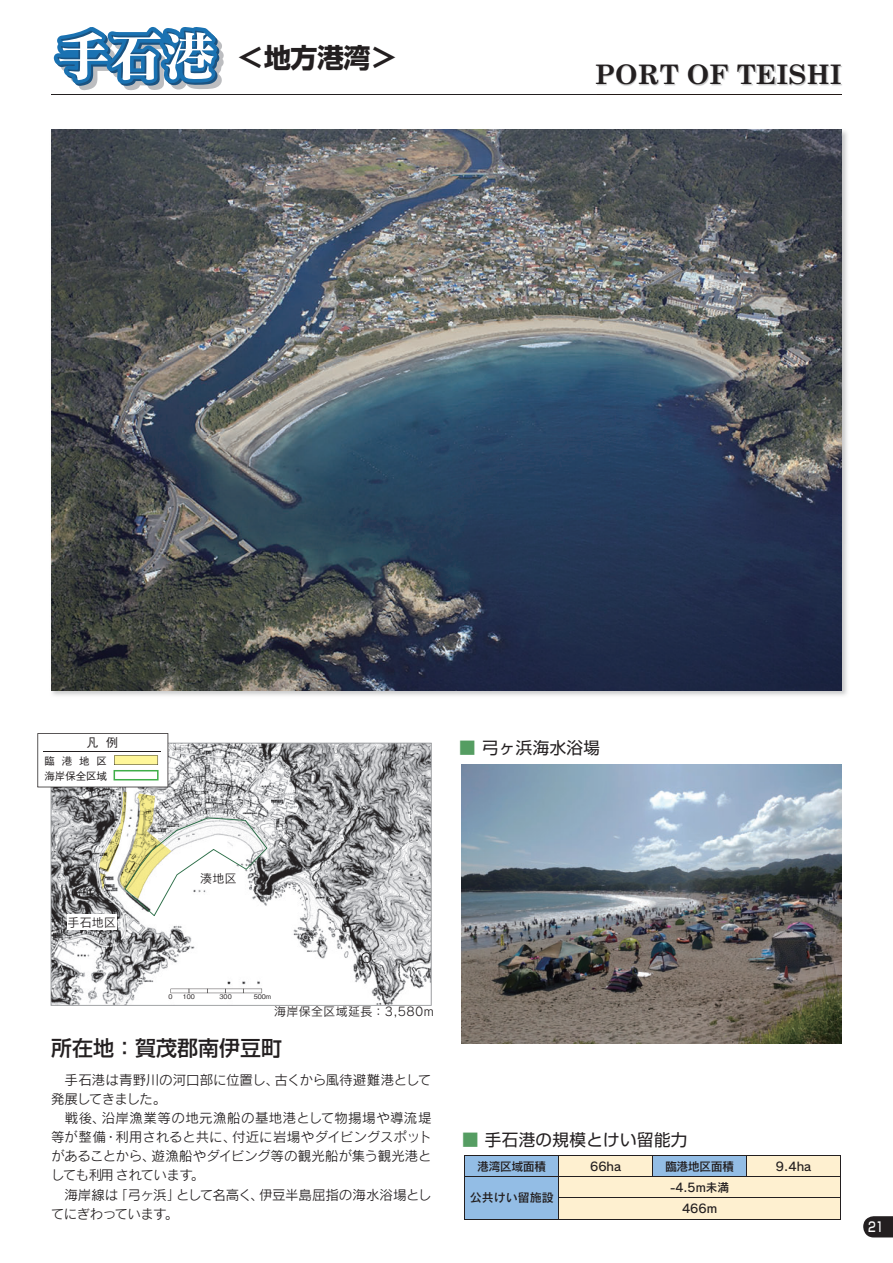
<style>
.page{position:relative;width:893px;height:1263px;background:#fff}
.page>*{position:absolute;margin:0;border:0;box-sizing:border-box;transform-origin:0 0}
.t1{font:700 27px "Century Schoolbook";color:#231f20}
.t2{font:700 27px "Shin Go Pro";color:#231f20}
.t3{font:500 21px "Shin Go Pro";color:#231f20}
.t4{font:16.5px "Shin Go Pro";letter-spacing:.025em;color:#231f20}
.t5{font:13.5px/19.2px "Rodin Pro M";letter-spacing:-.01em;color:#231f20}
.t6{font:500 13.5px "Shin Go Pro";color:#fff;scale:.75 1}
.t7{font:12px/21.3px "Rodin Pro DB";color:#231f20;text-align:center}
.t8{font:12px "Rodin NTLG Pro M";letter-spacing:.025em;color:#231f20}
.t9{font:500 12px "Gothic BBB Pro";color:#231f20}
.t10{font:500 10.5px/15px "Gothic BBB Pro";letter-spacing:-.01em;color:#231f20}
.t11{font:500 6.45px "Gothic BBB Pro";color:#231f20}
.s1{color:#559d62}
</style>
<div class="page">
<svg style="left:53px;top:27px;width:171px;height:63px"></svg>
<hr style="left:51px;top:94px;width:791px;height:1px;background:#231f20">
<img style="left:597px;top:65px;width:245px;height:21px">
<img style="left:51px;top:130px;width:791px;height:560px">
<img style="left:462px;top:765px;width:380px;height:278px">
<svg style="left:51px;top:743px;width:381px;height:263px"></svg>
<svg style="left:464px;top:1155px;width:377px;height:64px;background:#d0d4cd"></svg>
<hr style="left:464px;top:1219px;width:95px;height:1px;background:#231f20">
<hr style="left:559px;top:1219px;width:94px;height:1px;background:#231f20">
<hr style="left:653px;top:1219px;width:94px;height:1px;background:#231f20">
<hr style="left:747px;top:1219px;width:94px;height:1px;background:#231f20">
<svg style="left:171px;top:989px;width:91px;height:4px"></svg>
<svg style="left:37px;top:733px;width:131px;height:54px"></svg>
<hr style="left:43px;top:751px;width:117px;height:1px;background:#231f20">
<div style="left:67px;top:914px;width:50px;height:16px;background:#fff"></div>
<svg style="left:863px;top:1216px;width:30px;height:21px"></svg>
<h1 class="t2" style="left:238px;top:36px;width:161px">＜地方港湾＞</h1>
<h1 class="t1" style="left:594px;top:58px;width:249px">PORT OF TEISHI</h1>
<p class="t9" style="left:86px;top:733px;width:33px">凡 例</p>
<p class="t10" style="left:45px;top:752px;width:64px">臨港地区海岸保全区域</p>
<p class="t4" style="left:459px;top:735px;width:142px"><span class="s1">■</span> 弓ヶ浜海水浴場</p>
<p class="t8" style="left:67px;top:914px;width:50px">手石地区</p>
<p class="t8" style="left:200px;top:870px;width:38px">湊地区</p>
<p class="t11" style="left:169px;top:992px;width:6px">0</p>
<p class="t11" style="left:183px;top:992px;width:14px">100</p>
<p class="t11" style="left:220px;top:992px;width:14px">300</p>
<p class="t11" style="left:254px;top:992px;width:19px">500m</p>
<p class="t8" style="left:274px;top:1003px;width:161px">海岸保全区域延長：3,580m</p>
<h2 class="t3" style="left:51px;top:1031px;width:233px">所在地：賀茂郡南伊豆町</h2>
<p class="t5" style="left:51px;top:1069px;width:382px">　手石港は青野川の河口部に位置し、古くから風待避難港として発展してきました。<br>　戦後、沿岸漁業等の地元漁船の基地港として物揚場や導流堤等が整備・利用されると共に、付近に岩場やダイビングスポットがあることから、遊漁船やダイビング等の観光船が集う観光港としても利用されています。<br>　海岸線は「弓ヶ浜」として名高く、伊豆半島屈指の海水浴場としてにぎわっています。</p>
<p class="t4" style="left:462px;top:1126px;width:227px"><span class="s1">■</span> 手石港の規模とけい留能力</p>
<p class="t7" style="left:477px;top:1155px;width:70px">港湾区域面積</p>
<p class="t7" style="left:590px;top:1155px;width:33px">66ha</p>
<p class="t7" style="left:665px;top:1155px;width:70px">臨港地区面積</p>
<p class="t7" style="left:776px;top:1155px;width:37px">9.4ha</p>
<p class="t7" style="left:470px;top:1187px;width:85px">公共けい留施設</p>
<p class="t7" style="left:670px;top:1176px;width:60px">-4.5m未満<br>466m</p>
<p class="t6" style="left:868px;top:1216px;width:22px">21</p>
</div>
